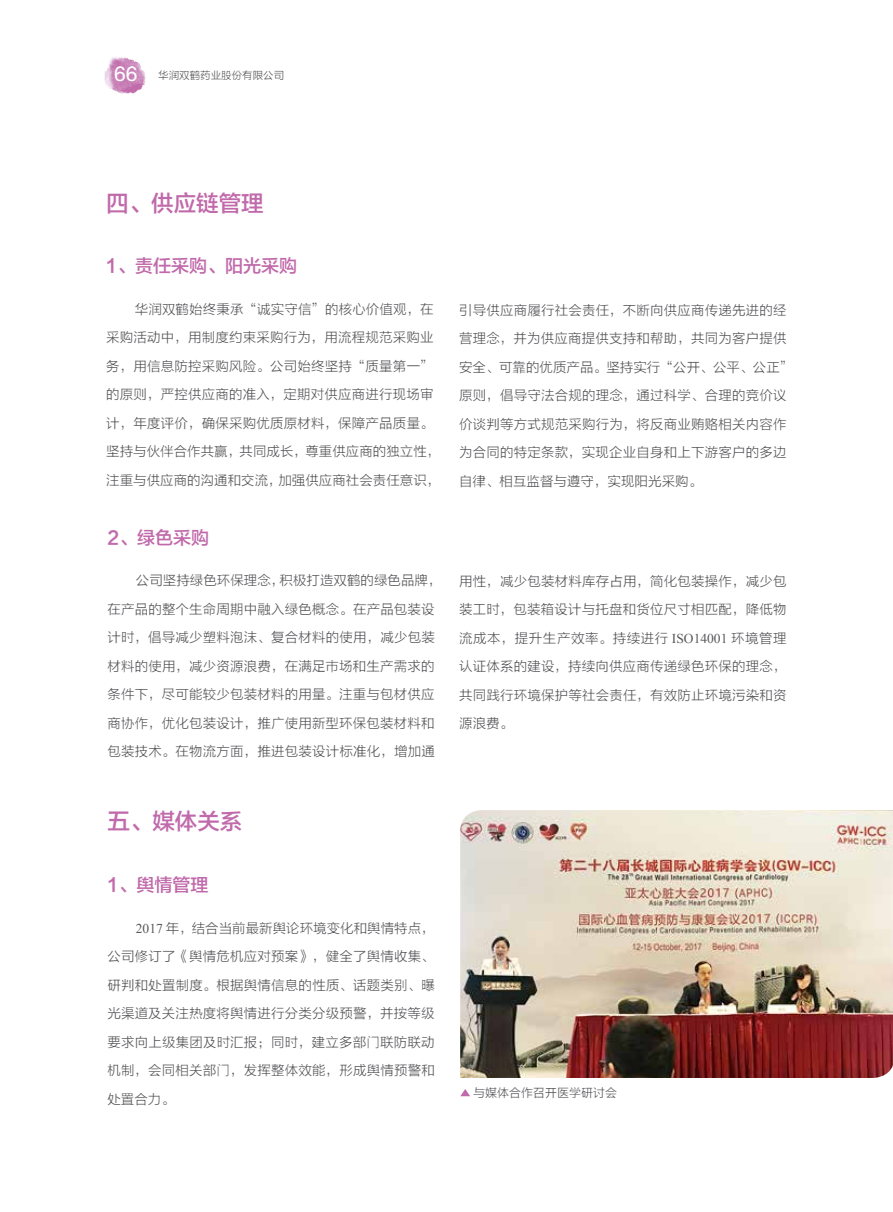
<style>
.page{position:relative;width:893px;height:1212px;background:#fff}
.page>*{position:absolute;margin:0;border:0;box-sizing:border-box;transform-origin:0 0}
.t1{font:22.5px "FZLTZHK GBK1 0";color:#c16aab}
.t2{font:18px "FZLTZHK GBK1 0";color:#c16aab}
.t3{font:13.5px/28.5px "FZLTXHK";letter-spacing:.01em;color:#58585b}
.t4{font:12px "FZLTXHK";color:#58585b}
.t5{font:10.5px "FZLTXHK";color:#555658}
.s1{font-family:"FZHTJW GB1 0";font-size:21px;color:#fff}
.s2{font-family:"Times New Roman"}
</style>
<div class="page">
<img style="left:105px;top:57px;width:40px;height:36px">
<img style="left:460px;top:810px;width:433px;height:268px">
<svg style="left:460px;top:1089px;width:10px;height:7px"></svg>
<p class="t5" style="left:114px;top:69px;width:172px"><span class="s1">66</span> 华润双鹤药业股份有限公司</p>
<h1 class="t1" style="left:106px;top:191px;width:159px">四、供应链管理</h1>
<h2 class="t2" style="left:106px;top:256px;width:192px">1、责任采购、阳光采购</h2>
<p class="t3" style="left:106px;top:295px;width:336px;text-indent:28px">华润双鹤始终秉承“诚实守信”的核心价值观，在采购活动中，用制度约束采购行为，用流程规范采购业务，用信息防控采购风险。公司始终坚持“质量第一”的原则，严控供应商的准入，定期对供应商进行现场审计，年度评价，确保采购优质原材料，保障产品质量。坚持与伙伴合作共赢，共同成长，尊重供应商的独立性，注重与供应商的沟通和交流，加强供应商社会责任意识，</p>
<p class="t3" style="left:459px;top:296px;width:336px">引导供应商履行社会责任，不断向供应商传递先进的经营理念，并为供应商提供支持和帮助，共同为客户提供安全、可靠的优质产品。坚持实行“公开、公平、公正”原则，倡导守法合规的理念，通过科学、合理的竞价议价谈判等方式规范采购行为，将反商业贿赂相关内容作为合同的特定条款，实现企业自身和上下游客户的多边自律、相互监督与遵守，实现阳光采购。</p>
<h2 class="t2" style="left:107px;top:527px;width:103px">2、绿色采购</h2>
<p class="t3" style="left:107px;top:567px;width:336px;text-indent:28px">公司坚持绿色环保理念，积极打造双鹤的绿色品牌，在产品的整个生命周期中融入绿色概念。在产品包装设计时，倡导减少塑料泡沫、复合材料的使用，减少包装材料的使用，减少资源浪费，在满足市场和生产需求的条件下，尽可能较少包装材料的用量。注重与包材供应商协作，优化包装设计，推广使用新型环保包装材料和包装技术。在物流方面，推进包装设计标准化，增加通</p>
<p class="t3" style="left:459px;top:567px;width:329px;text-align:justify">用性，减少包装材料库存占用，简化包装操作，减少包装工时，包装箱设计与托盘和货位尺寸相匹配，降低物流成本，提升生产效率。持续进行 <span class="s2">ISO14001</span> 环境管理认证体系的建设，持续向供应商传递绿色环保的理念，共同践行环境保护等社会责任，有效防止环境污染和资源浪费。</p>
<h1 class="t1" style="left:107px;top:809px;width:136px">五、媒体关系</h1>
<h2 class="t2" style="left:107px;top:875px;width:102px">1、舆情管理</h2>
<p class="t3" style="left:107px;top:914px;width:329px;text-align:justify;text-indent:28px"><span class="s2">2017</span> 年，结合当前最新舆论环境变化和舆情特点，公司修订了《舆情危机应对预案》，健全了舆情收集、研判和处置制度。根据舆情信息的性质、话题类别、曝光渠道及关注热度将舆情进行分类分级预警，并按等级要求向上级集团及时汇报；同时，建立多部门联防联动机制，会同相关部门，发挥整体效能，形成舆情预警和处置合力。</p>
<p class="t4" style="left:473px;top:1086px;width:145px">与媒体合作召开医学研讨会</p>
</div>
